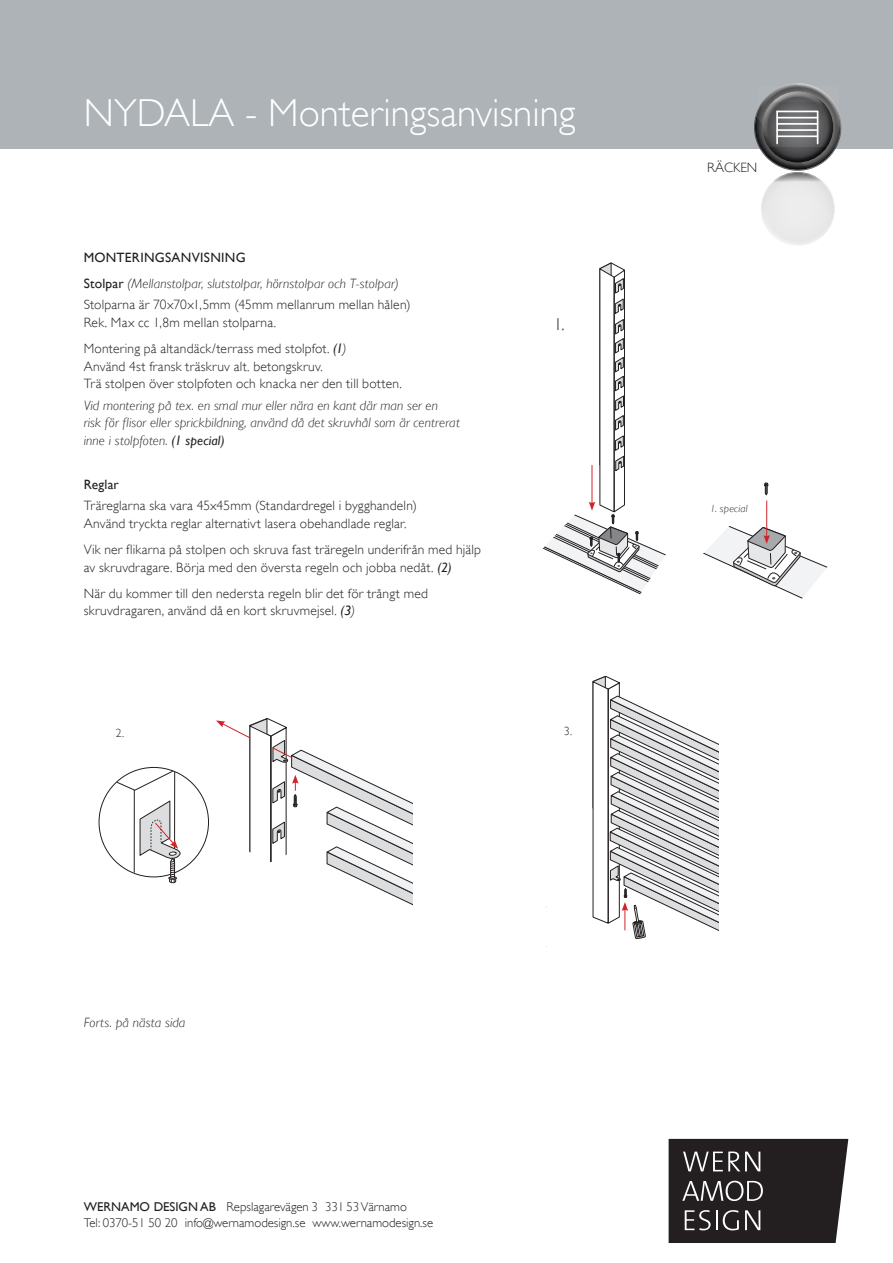
<style>
.page{position:relative;width:893px;height:1263px;background:#fff}
.page>*{position:absolute;margin:0;border:0;box-sizing:border-box;transform-origin:0 0}
.t1{font:39px "Gill Sans Alt One WGL Light";color:#fff}
.t2{font:300 17.25px "Gill Sans";color:#231f20}
.t3{font:300 13.5px/17.5px "Gill Sans";letter-spacing:.015em;color:#231f20}
.t4{font:italic 300 13.5px/17.5px "Gill Sans";letter-spacing:.01em;color:#231f20}
.t5{font:13.5px "Gill Sans";letter-spacing:.02em;color:#231f20}
.t6{font:300 12.75px/16.2px "Gill Sans";color:#231f20}
.t7{font:300 11.85px "Gill Sans";color:#231f20}
.t8{font:italic 300 10.5px "Gill Sans";letter-spacing:.02em;color:#231f20}
.s1{font-weight:400;font-style:normal}
.s2{font-weight:400;font-style:italic}
.s3{font-style:italic}
.s4{font-weight:400}
</style>
<div class="page">
<div style="left:0;top:0;width:893px;height:148px;background:#adb3b7"></div>
<svg style="left:669px;top:1139px;width:179px;height:104px;background:#383536"></svg>
<svg style="left:117px;top:771px;width:67px;height:112px"></svg>
<svg style="left:216px;top:718px;width:331px;height:229px"></svg>
<div style="left:413px;top:794px;width:133px;height:170px;background:#fff"></div>
<svg style="left:502px;top:83px;width:370px;height:516px"></svg>
<svg style="left:592px;top:676px;width:127px;height:263px"></svg>
<p class="t1" style="left:84px;top:87px;width:493px">NYDALA - Monteringsanvisning</p>
<p class="t5" style="left:84px;top:249px;width:164px">MONTERINGSANVISNING</p>
<p class="t4" style="left:84px;top:274px;width:317px"><span class="s1">Stolpar</span> (Mellanstolpar, slutstolpar, hörnstolpar och T-stolpar)</p>
<p class="t3" style="left:84px;top:296px;width:328px">Stolparna är 70x70x1,5mm (45mm mellanrum mellan hålen)</p>
<p class="t3" style="left:84px;top:314px;width:194px">Rek. Max cc 1,8m mellan stolparna.</p>
<p class="t3" style="left:84px;top:340px;width:320px">Montering på altandäck/terrass med stolpfot. <span class="s2">(1</span><span class="s3">)<br></span>Använd 4st fransk träskruv alt. betongskruv.<br>Trä stolpen över stolpfoten och knacka ner den till botten.</p>
<p class="t4" style="left:84px;top:397px;width:378px">Vid montering på tex. en smal mur eller nära en kant där man ser en<br>risk för flisor eller sprickbildning, använd då det skruvhål som är centrerat inne i stolpfoten. <span class="s4">(1 special)</span></p>
<p class="t5" style="left:84px;top:476px;width:37px">Reglar</p>
<p class="t3" style="left:84px;top:497px;width:335px">Träreglarna ska vara 45x45mm (Standardregel i bygghandeln)</p>
<p class="t3" style="left:84px;top:515px;width:324px">Använd tryckta reglar alternativt lasera obehandlade reglar.</p>
<p class="t3" style="left:84px;top:541px;width:399px">Vik ner flikarna på stolpen och skruva fast träregeln underifrån med hjälp av skruvdragare. Börja med den översta regeln och jobba nedåt. <span class="s2">(2)</span></p>
<p class="t3" style="left:84px;top:584px;width:346px">När du kommer till den nedersta regeln blir det för trångt med skruvdragaren, använd då en kort skruvmejsel. <span class="s2">(3</span><span class="s3">)</span></p>
<p class="t7" style="left:116px;top:726px;width:10px">2.</p>
<p class="t2" style="left:554px;top:314px;width:12px">1.</p>
<p class="t7" style="left:564px;top:724px;width:10px">3.</p>
<p class="t4" style="left:84px;top:1014px;width:103px">Forts. på nästa sida</p>
<p class="t6" style="left:84px;top:1199px;width:351px"><span class="s4">WERNAMO DESIGN AB</span> Repslagarevägen 3 331 53 Värnamo<br>Tel: 0370-51 50 20 info@wernamodesign.se www.wernamodesign.se</p>
<p class="t3" style="left:707px;top:159px;width:52px">RÄCKEN</p>
<p class="t8" style="left:710px;top:502px;width:39px">1. special</p>
</div>
